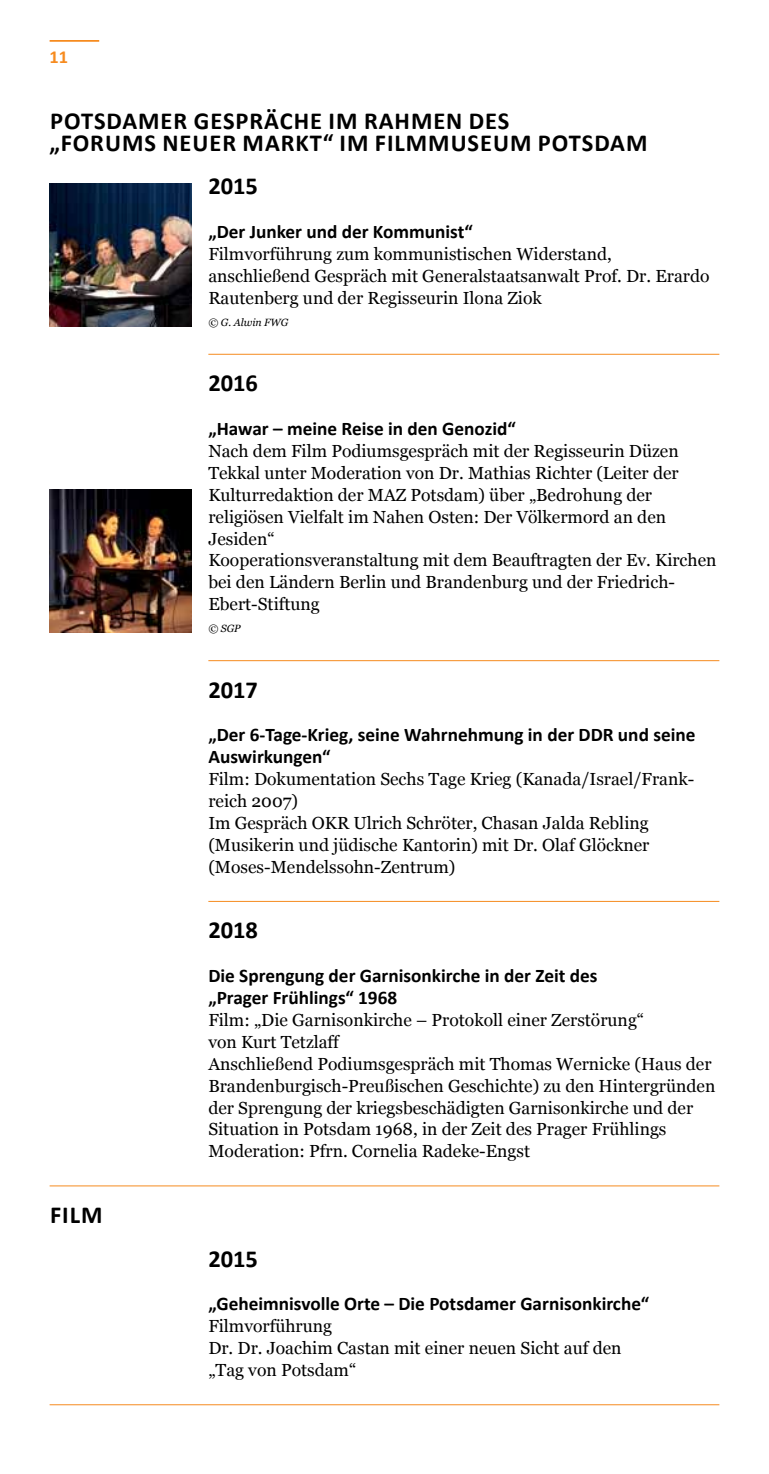
<style>
.page{position:relative;width:769px;height:1474px;background:#fff}
.page>*{position:absolute;margin:0;border:0;box-sizing:border-box;transform-origin:0 0}
.t1{font:700 24.5px/21.9px "Calibri";letter-spacing:.04em;color:#000}
.t2{font:700 19.25px/21.9px "Calibri";color:#000}
.t3{font:700 18.38px "Calibri";color:#f68b1f}
.t4{font:17.5px/21.9px "Georgia";color:#000}
.t5{font:italic 10.5px "Georgia";color:#000}
</style>
<div class="page">
<hr style="left:208px;top:354px;width:511px;height:1px;background:#f68b1f">
<hr style="left:208px;top:660px;width:511px;height:1px;background:#f68b1f">
<hr style="left:208px;top:901px;width:511px;height:1px;background:#f68b1f">
<hr style="left:50px;top:1185px;width:669px;height:1px;background:#f68b1f">
<hr style="left:50px;top:1404px;width:669px;height:1px;background:#f68b1f">
<hr style="left:50px;top:40px;width:49px;height:2px;background:#f68b1f">
<img style="left:50px;top:183px;width:141px;height:143px">
<img style="left:50px;top:489px;width:141px;height:143px">
<p class="t3" style="left:50px;top:45px;width:20px">11</p>
<h1 class="t1" style="left:50px;top:110px;width:599px">Potsdamer Gespräche im Rahmen des<br>„Forums Neuer Markt“ im Filmmuseum Potsdam</h1>
<h1 class="t1" style="left:208px;top:175px;width:51px">2015</h1>
<p class="t2" style="left:208px;top:221px;width:266px">„Der Junker und der Kommunist“</p>
<p class="t4" style="left:208px;top:243px;width:503px">Filmvorführung zum kommunistischen Widerstand, anschließend Gespräch mit Generalstaatsanwalt Prof. Dr. Erardo<br>Rautenberg und der Regisseurin Ilona Ziok</p>
<p class="t5" style="left:208px;top:315px;width:82px">© G. Alwin FWG</p>
<h1 class="t1" style="left:208px;top:372px;width:51px">2016</h1>
<p class="t2" style="left:208px;top:418px;width:309px">„Hawar – meine Reise in den Genozid“</p>
<p class="t4" style="left:208px;top:440px;width:510px">Nach dem Film Podiumsgespräch mit der Regisseurin Düzen Tekkal unter Moderation von Dr. Mathias Richter (Leiter der Kulturredaktion der MAZ Potsdam) über „Bedrohung der religiösen Vielfalt im Nahen Osten: Der Völkermord an den Jesiden“<br>Kooperationsveranstaltung mit dem Beauftragten der Ev. Kirchen bei den Ländern Berlin und Brandenburg und der Friedrich-Ebert-Stiftung</p>
<p class="t5" style="left:208px;top:622px;width:34px">© SGP</p>
<h1 class="t1" style="left:208px;top:678px;width:51px">2017</h1>
<p class="t2" style="left:208px;top:724px;width:383px">„Der 6-Tage-Krieg, seine Wahrnehmung in der DDR</p>
<p class="t2" style="left:618px;top:724px;width:79px">und seine</p>
<p class="t2" style="left:208px;top:746px;width:124px">Auswirkungen“</p>
<p class="t4" style="left:208px;top:768px;width:487px">Film: Dokumentation Sechs Tage Krieg (Kanada/Israel/Frank&shy;reich 2007)<br>Im Gespräch OKR Ulrich Schröter, Chasan Jalda Rebling (Musikerin und jüdische Kantorin) mit Dr. Olaf Glöckner (Moses-Mendelssohn-Zentrum)</p>
<h1 class="t1" style="left:50px;top:1203px;width:54px">Film</h1>
<h1 class="t1" style="left:208px;top:919px;width:51px">2018</h1>
<p class="t2" style="left:208px;top:964px;width:391px">Die Sprengung der Garnisonkirche in der Zeit des „Prager Frühlings“ 1968</p>
<p class="t4" style="left:208px;top:1009px;width:508px">Film: „Die Garnisonkirche – Protokoll einer Zerstörung“<br>von Kurt Tetzlaff<br>Anschließend Podiumsgespräch mit Thomas Wernicke (Haus der Brandenburgisch-Preußischen Geschichte) zu den Hintergründen der Sprengung der kriegsbeschädigten Garnisonkirche und der Situation in Potsdam 1968, in der Zeit des Prager Frühlings Moderation: Pfrn. Cornelia Radeke-Engst</p>
<h1 class="t1" style="left:208px;top:1247px;width:51px">2015</h1>
<p class="t2" style="left:208px;top:1293px;width:442px">„Geheimnisvolle Orte – Die Potsdamer Garnisonkirche“</p>
<p class="t4" style="left:208px;top:1315px;width:415px">Filmvorführung<br>Dr. Dr. Joachim Castan mit einer neuen Sicht auf den „Tag von Potsdam“</p>
</div>
